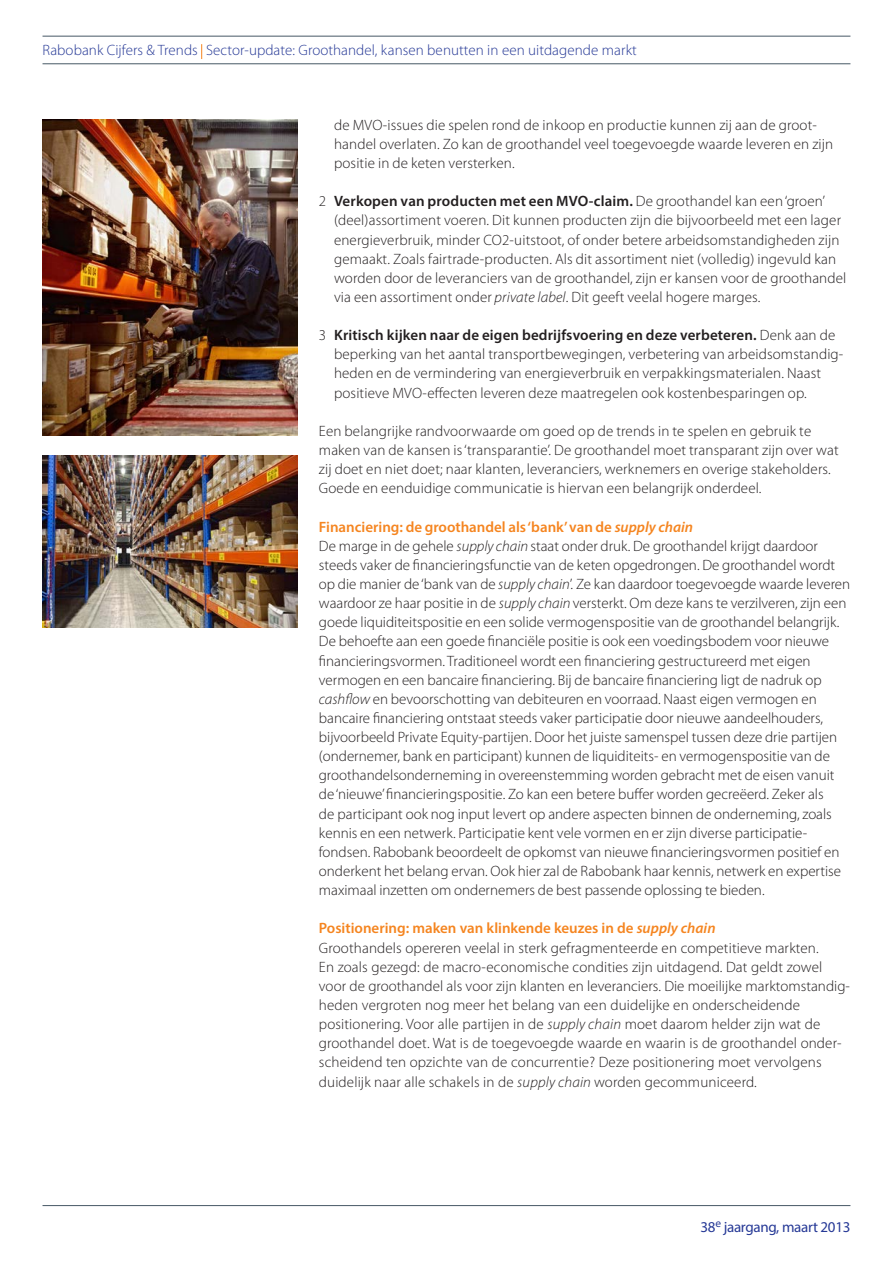
<style>
.page{position:relative;width:893px;height:1263px;background:#fff}
.page>*{position:absolute;margin:0;border:0;box-sizing:border-box;transform-origin:0 0}
.Platte_tekst{font:300 15px/19.2px "Myriad Pro";letter-spacing:.01em;color:#231f20}
.Tussenkop{font:300 15px/19.2px "Myriad Pro";color:#231f20}
.Tussenkop-2{font:600 15px "Myriad Pro";color:#f58520}
.t1{font:300 15px "Myriad Pro";letter-spacing:.005em;color:#263996}
.t2{font:15px "Myriad Pro";letter-spacing:-.02em;color:#263996}
.s1{font-weight:600}
.s2{font-style:italic}
</style>
<div class="page">
<hr style="left:43px;top:1205px;width:807px;height:1px;background:#475865">
<hr style="left:43px;top:36px;width:807px;height:1px;background:#475865">
<hr style="left:43px;top:63px;width:807px;height:1px;background:#475865">
<img style="left:42px;top:119px;width:256px;height:317px">
<svg style="left:201px;top:44px;width:1px;height:15px"></svg>
<img style="left:43px;top:455px;width:255px;height:172px">
<p class="t1" style="left:43px;top:42px;width:596px">Rabobank Cijfers &amp; Trends Sector-update: Groothandel, kansen benutten in een uitdagende markt</p>
<p class="Platte_tekst" style="left:334px;top:115px;width:501px">de MVO-issues die spelen rond de inkoop en productie kunnen zij aan de groot&shy;handel overlaten. Zo kan de groothandel veel toegevoegde waarde leveren en zijn positie in de keten versterken.</p>
<p class="Platte_tekst" style="left:334px;top:192px;width:514px;text-indent:-15px">2 <span class="s1">Verkopen van producten met een MVO-claim.</span> De groothandel kan een ‘groen’ (deel)assortiment voeren. Dit kunnen producten zijn die bijvoorbeeld met een lager energieverbruik, minder CO2-uitstoot, of onder betere arbeidsomstandigheden zijn gemaakt. Zoals fairtrade-producten. Als dit assortiment niet (volledig) ingevuld kan worden door de leveranciers van de groothandel, zijn er kansen voor de groothandel via een assortiment onder <span class="s2">private label</span>. Dit geeft veelal hogere marges.</p>
<p class="Platte_tekst" style="left:334px;top:326px;width:510px;text-indent:-15px">3 <span class="s1">Kritisch kijken naar de eigen bedrijfsvoering en deze verbeteren.</span> Denk aan de beperking van het aantal transportbewegingen, verbetering van arbeidsomstandig&shy;heden en de vermindering van energieverbruik en verpakkingsmaterialen. Naast positieve MVO-effecten leveren deze maatregelen ook kostenbesparingen op.</p>
<p class="Platte_tekst" style="left:319px;top:421px;width:521px">Een belangrijke randvoorwaarde om goed op de trends in te spelen en gebruik te maken van de kansen is ‘transparantie’. De groothandel moet transparant zijn over wat zij doet en niet doet; naar klanten, leveranciers, werknemers en overige stakeholders.<br>Goede en eenduidige communicatie is hiervan een belangrijk onderdeel.</p>
<p class="Tussenkop-2" style="left:319px;top:517px;width:376px">Financiering: de groothandel als ‘bank’ van de <span class="s2">supply chain</span></p>
<p class="Tussenkop" style="left:319px;top:536px;width:533px">De marge in de gehele <span class="s2">supply chain</span> staat onder druk. De groothandel krijgt daardoor steeds vaker de financieringsfunctie van de keten opgedrongen. De groothandel wordt op die manier de ‘bank van de <span class="s2">supply chain</span>’. Ze kan daardoor toegevoegde waarde leveren waardoor ze haar positie in de <span class="s2">supply chain</span> versterkt. Om deze kans te verzilveren, zijn een goede liquiditeitspositie en een solide vermogenspositie van de groothandel belangrijk.<br>De behoefte aan een goede financiële positie is ook een voedingsbodem voor nieuwe financieringsvormen. Traditioneel wordt een financiering gestructureerd met eigen vermogen en een bancaire financiering. Bij de bancaire financiering ligt de nadruk op <span class="s2">cashflow</span> en bevoorschotting van debiteuren en voorraad. Naast eigen vermogen en bancaire financiering ontstaat steeds vaker participatie door nieuwe aandeelhouders, bijvoorbeeld Private Equity-partijen. Door het juiste samenspel tussen deze drie partijen (ondernemer, bank en participant) kunnen de liquiditeits- en vermogenspositie van de groothandelsonderneming in overeenstemming worden gebracht met de eisen vanuit de ‘nieuwe’ financieringspositie. Zo kan een betere buffer worden gecreëerd. Zeker als<br>de participant ook nog input levert op andere aspecten binnen de onderneming, zoals kennis en een netwerk. Participatie kent vele vormen en er zijn diverse participatie&shy;fondsen. Rabobank beoordeelt de opkomst van nieuwe financieringsvormen positief en onderkent het belang ervan. Ook hier zal de Rabobank haar kennis, netwerk en expertise maximaal inzetten om ondernemers de best passende oplossing te bieden.</p>
<p class="Tussenkop-2" style="left:319px;top:919px;width:398px">Positionering: maken van klinkende keuzes in de <span class="s2">supply chain</span></p>
<p class="Platte_tekst" style="left:319px;top:938px;width:530px">Groothandels opereren veelal in sterk gefragmenteerde en competitieve markten.<br>En zoals gezegd: de macro-economische condities zijn uitdagend. Dat geldt zowel voor de groothandel als voor zijn klanten en leveranciers. Die moeilijke marktomstandig-- heden vergroten nog meer het belang van een duidelijke en onderscheidende positionering. Voor alle partijen in de <span class="s2">supply chain</span> moet daarom helder zijn wat de groothandel doet. Wat is de toegevoegde waarde en waarin is de groothandel onder&shy;scheidend ten opzichte van de concurrentie? Deze positionering moet vervolgens duidelijk naar alle schakels in de <span class="s2">supply chain</span> worden gecommuniceerd.</p>
<p class="t2" style="left:701px;top:1217px;width:151px">38<sup>e</sup> jaargang, maart 2013</p>
</div>
